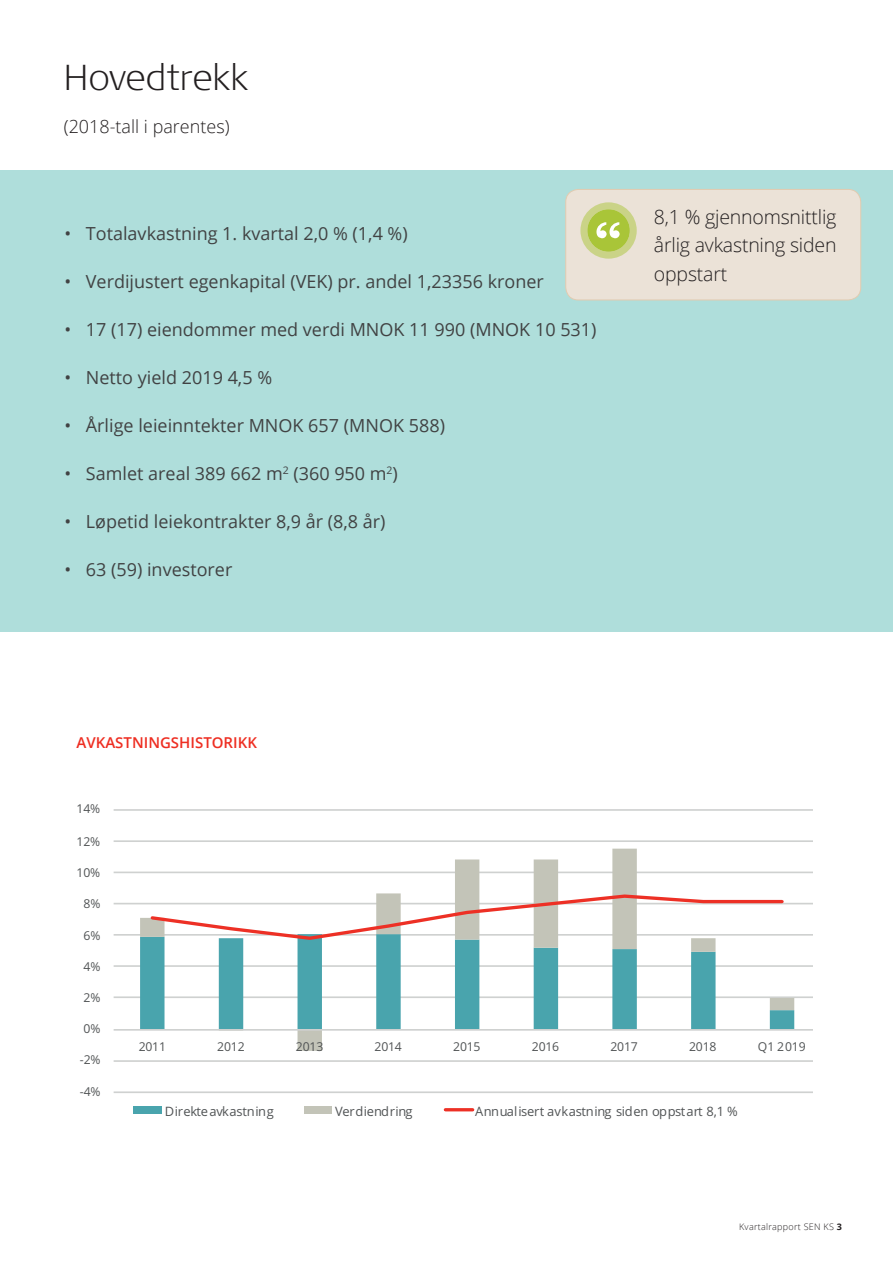
<style>
.page{position:relative;width:893px;height:1263px;background:#fff}
.page>*{position:absolute;margin:0;border:0;box-sizing:border-box;transform-origin:0 0}
.Hovedoverskrift{font:300 expanded 36px "Signa OT";color:#231f20}
.Brødtekst_8_12{font:300 19.5px/28.5px "Open Sans";letter-spacing:-.01em;color:#231f20;text-align:justify}
.t1{font:18px "Open Sans";color:#414243}
.Hovedoverskrift-2{font:300 18px "Open Sans";color:#231f20}
.Mellomtittel_nivå_2{font:600 15px "Open Sans";color:#ee2e22}
.t2{font:12.9px "Open Sans";letter-spacing:-.005em;color:#515455}
.t3{font:12.15px "Open Sans";letter-spacing:-.015em;color:#515455}
.t4{font:300 9px "Open Sans";letter-spacing:.03em;color:#231f20}
.s1{font-weight:700}
</style>
<div class="page">
<div style="left:0;top:170px;width:893px;height:461px;background:#afdedb"></div>
<div style="left:134px;top:1107px;width:28px;height:7px;background:#49a4ad"></div>
<div style="left:305px;top:1107px;width:27px;height:7px;background:#c3c4b8"></div>
<hr style="left:445px;top:1108px;width:28px;height:3px;background:#ed3025">
<hr style="left:114px;top:1091px;width:698px;height:2px;background:#cfd1d0">
<hr style="left:114px;top:1060px;width:698px;height:2px;background:#cfd1d0">
<hr style="left:114px;top:996px;width:698px;height:2px;background:#cfd1d0">
<hr style="left:114px;top:965px;width:698px;height:2px;background:#cfd1d0">
<hr style="left:114px;top:934px;width:698px;height:2px;background:#cfd1d0">
<hr style="left:114px;top:903px;width:698px;height:1px;background:#cfd1d0">
<hr style="left:114px;top:871px;width:698px;height:2px;background:#cfd1d0">
<hr style="left:114px;top:840px;width:698px;height:2px;background:#cfd1d0">
<hr style="left:114px;top:809px;width:698px;height:2px;background:#cfd1d0">
<svg style="left:140px;top:849px;width:654px;height:202px"></svg>
<hr style="left:114px;top:1029px;width:698px;height:2px;background:#cfd1d0">
<svg style="left:149px;top:892px;width:636px;height:50px"></svg>
<div style="left:566px;top:189px;width:295px;height:111px;background:#ebe2d7;border-radius:13px"></div>
<div style="left:566px;top:189px;width:295px;height:111px;border:1px solid #e2cbb0;border-radius:13px"></div>
<div style="left:587px;top:209px;width:43px;height:43px;background:#a9c538;border-radius:50%"></div>
<div style="left:580px;top:202px;width:57px;height:57px;border:7px solid #a9c538;border-radius:50%"></div>
<svg style="left:596px;top:222px;width:24px;height:17px"></svg>
<p class="Hovedoverskrift" style="left:64px;top:56px;width:186px">Hovedtrekk</p>
<p class="Hovedoverskrift-2" style="left:64px;top:114px;width:167px">(2018-tall i parentes)</p>
<p class="t1" style="left:65px;top:221px;width:345px">• Totalavkastning 1. kvartal 2,0 % (1,4 %)</p>
<p class="t1" style="left:65px;top:269px;width:481px">• Verdijustert egenkapital (VEK) pr. andel 1,23356 kroner</p>
<p class="t1" style="left:65px;top:317px;width:533px">• 17 (17) eiendommer med verdi MNOK 11 990 (MNOK 10 531)</p>
<p class="t1" style="left:65px;top:365px;width:209px">• Netto yield 2019 4,5 %</p>
<p class="t1" style="left:65px;top:413px;width:382px">• Årlige leieinntekter MNOK 657 (MNOK 588)</p>
<p class="t1" style="left:65px;top:461px;width:335px">• Samlet areal 389 662 m<sup>2</sup> (360 950 m<sup>2</sup>)</p>
<p class="t1" style="left:65px;top:509px;width:322px">• Løpetid leiekontrakter 8,9 år (8,8 år)</p>
<p class="t1" style="left:65px;top:557px;width:169px">• 63 (59) investorer</p>
<p class="Brødtekst_8_12" style="left:654px;top:202px;width:184px">8,1 % gjennomsnittlig årlig avkastning siden oppstart</p>
<p class="Mellomtittel_nivå_2" style="left:77px;top:732px;width:182px">AVKASTNINGSHISTORIKK</p>
<p class="t3" style="left:77px;top:801px;width:25px">14%</p>
<p class="t3" style="left:77px;top:833px;width:25px">12%</p>
<p class="t3" style="left:77px;top:864px;width:25px">10%</p>
<p class="t3" style="left:84px;top:896px;width:18px">8%</p>
<p class="t3" style="left:84px;top:927px;width:18px">6%</p>
<p class="t3" style="left:84px;top:958px;width:18px">4%</p>
<p class="t3" style="left:84px;top:989px;width:18px">2%</p>
<p class="t3" style="left:84px;top:1020px;width:18px">0%</p>
<p class="t3" style="left:80px;top:1052px;width:22px">-2%</p>
<p class="t3" style="left:80px;top:1083px;width:22px">-4%</p>
<p class="t3" style="left:139px;top:1038px;width:29px">2011</p>
<p class="t3" style="left:217px;top:1038px;width:29px">2012</p>
<p class="t3" style="left:296px;top:1038px;width:29px">2013</p>
<p class="t3" style="left:375px;top:1038px;width:29px">2014</p>
<p class="t3" style="left:453px;top:1038px;width:29px">2015</p>
<p class="t3" style="left:532px;top:1038px;width:29px">2016</p>
<p class="t3" style="left:610px;top:1038px;width:29px">2017</p>
<p class="t3" style="left:689px;top:1038px;width:29px">2018</p>
<p class="t3" style="left:758px;top:1038px;width:49px">Q1 2019</p>
<p class="t2" style="left:165px;top:1102px;width:111px">Direkteavkastning</p>
<p class="t2" style="left:335px;top:1102px;width:79px">Verdiendring</p>
<p class="t2" style="left:475px;top:1102px;width:264px">Annualisert avkastning siden oppstart 8,1 %</p>
<p class="t4" style="left:739px;top:1220px;width:104px">Kvartalrapport SEN KS <span class="s1">3</span></p>
</div>
